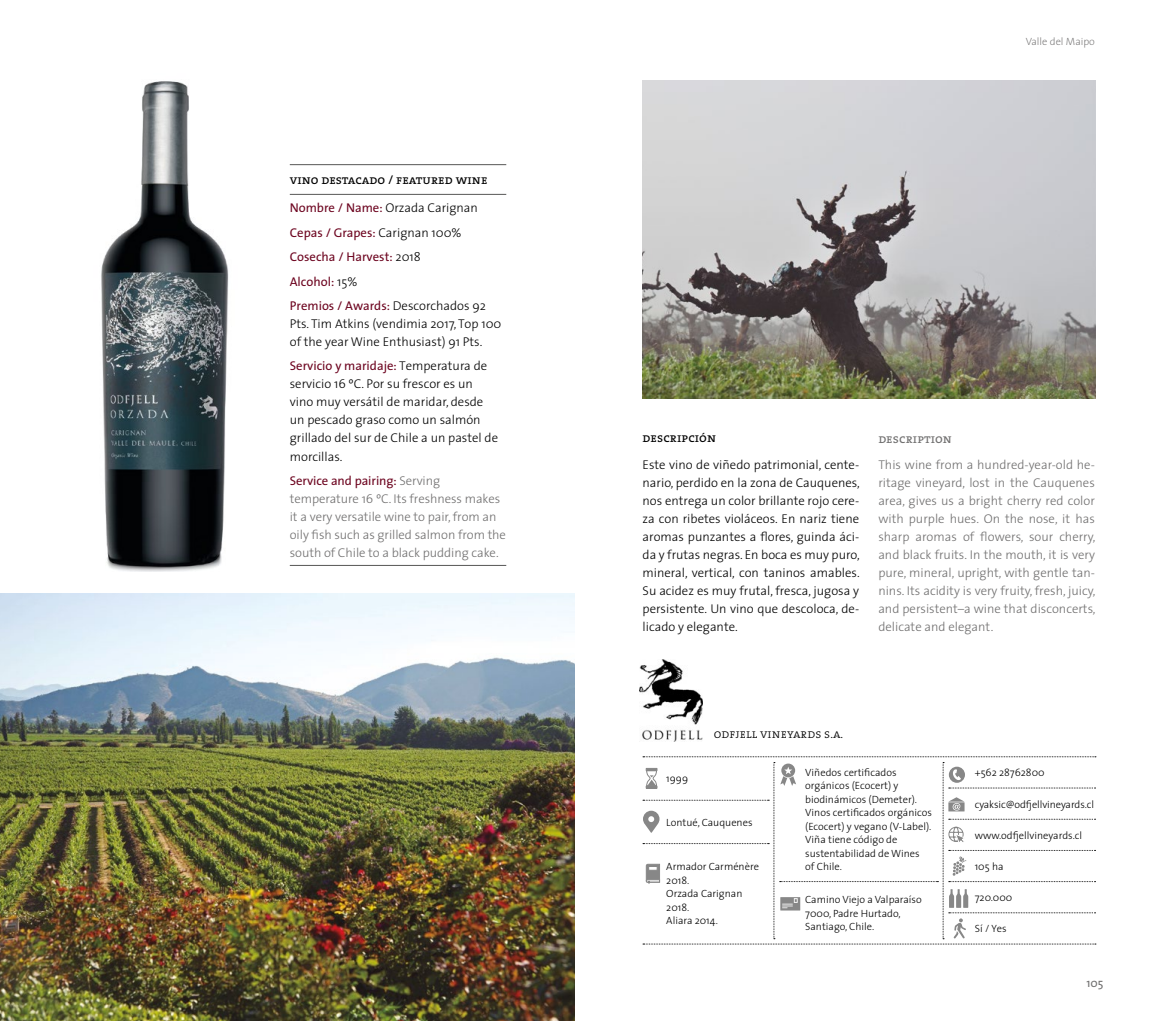
<style>
.page{position:relative;width:1149px;height:1021px;background:#fff}
.page>*{position:absolute;margin:0;border:0;box-sizing:border-box;transform-origin:0 0}
.t1{font:300 12.75px/18px "The Sans";color:#000}
.t2{font:300 12.75px/18px "The Sans";letter-spacing:-.005em;color:#706f6f}
.t3{font:12.75px/24.5px "The Sans";color:#6d0520}
.t4{font:12.75px "The Serif Regular Caps";color:#000}
.t5{font:12.75px "The Serif Light Caps";color:#000}
.t6{font:12.75px "The Serif Regular Caps";color:#706f6f}
.t7{font:12px "The Sans";color:#706f6f}
.t8{font:300 10.5px/13.5px "The Sans";color:#000}
.t9{font:200 10.5px "The Sans";color:#706f6f}
.s1{font-weight:300;color:#000}
.s2{font-weight:400;color:#6d0520}
</style>
<div class="page">
<hr style="left:290px;top:164px;width:216px;height:1px;background:#575756">
<hr style="left:290px;top:194px;width:216px;height:1px;background:#575756">
<hr style="left:290px;top:565px;width:216px;height:1px;background:#575756">
<img style="left:101px;top:81px;width:128px;height:490px">
<img style="left:0;top:594px;width:574px;height:426px">
<img style="left:642px;top:81px;width:452px;height:318px">
<svg style="left:642px;top:756px;width:453px;height:188px"></svg>
<img style="left:639px;top:659px;width:63px;height:82px">
<p class="t4" style="left:290px;top:169px;width:199px">vino destacado / featured wine</p>
<p class="t3" style="left:290px;top:195px;width:197px">Nombre / Name: <span class="s1">Orzada Carignan<br></span>Cepas / Grapes: <span class="s1">Carignan 100%<br></span>Cosecha / Harvest: <span class="s1">2018<br></span>Alcohol: <span class="s1">15%<br></span>Premios / Awards: <span class="s1">Descorchados 92</span></p>
<p class="t1" style="left:290px;top:314px;width:213px">Pts. Tim Atkins (vendimia 2017, Top 100 of the year Wine Enthusiast) 91 Pts.</p>
<p class="t1" style="left:290px;top:357px;width:210px"><span class="s2">Servicio y maridaje:</span> Temperatura de servicio 16 ºC. Por su frescor es un vino muy versátil de maridar, desde un pescado graso como un salmón grillado del sur de Chile a un pastel de morcillas.</p>
<p class="t2" style="left:290px;top:471px;width:218px"><span class="s2">Service and pairing:</span> Serving temperature 16 ºC. Its freshness makes it a very versatile wine to pair, from an oily fish such as grilled salmon from the south of Chile to a black pudding cake.</p>
<p class="t9" style="left:1025px;top:35px;width:70px">Valle del Maipo</p>
<p class="t4" style="left:642px;top:427px;width:75px">descripción</p>
<p class="t1" style="left:642px;top:455px;width:219px;text-align:justify">Este vino de viñedo patrimonial, cente&shy;nario, perdido en la zona de Cauquenes, nos entrega un color brillante rojo cere&shy;za con ribetes violáceos. En nariz tiene aromas punzantes a flores, guinda áci&shy;da y frutas negras. En boca es muy puro, mineral, vertical, con taninos amables.<br>Su acidez es muy frutal, fresca, jugosa y persistente. Un vino que descoloca, de&shy;licado y elegante.</p>
<p class="t6" style="left:878px;top:427px;width:75px">description</p>
<p class="t2" style="left:878px;top:455px;width:219px;text-align:justify">This wine from a hundred-year-old he&shy;ritage vineyard, lost in the Cauquenes area, gives us a bright cherry red color with purple hues. On the nose, it has sharp aromas of flowers, sour cherry, and black fruits. In the mouth, it is very pure, mineral, upright, with gentle tan&shy;nins. Its acidity is very fruity, fresh, juicy, and persistent–a wine that disconcerts, delicate and elegant.</p>
<p class="t5" style="left:713px;top:723px;width:131px">odfjell vineyards s.a.</p>
<p class="t8" style="left:666px;top:771px;width:23px">1999</p>
<p class="t8" style="left:666px;top:815px;width:88px">Lontué, Cauquenes</p>
<p class="t8" style="left:666px;top:859px;width:94px">Armador Carménère<br>2018.<br>Orzada Carignan<br>2018.<br>Aliara 2014.</p>
<p class="t8" style="left:805px;top:765px;width:128px">Viñedos certificados orgánicos (Ecocert) y biodinámicos (Demeter).<br>Vinos certificados orgánicos (Ecocert) y vegano (V-Label).<br>Viña tiene código de sustentabilidad de Wines<br>of Chile.</p>
<p class="t8" style="left:805px;top:892px;width:118px">Camino Viejo a Valparaíso<br>7000, Padre Hurtado,<br>Santiago, Chile.</p>
<p class="t8" style="left:974px;top:765px;width:71px">+562 28762800</p>
<p class="t8" style="left:974px;top:797px;width:121px">cyaksic@odfjellvineyards.cl</p>
<p class="t8" style="left:974px;top:828px;width:109px">www.odfjellvineyards.cl</p>
<p class="t8" style="left:974px;top:859px;width:30px">105 ha</p>
<p class="t8" style="left:974px;top:890px;width:39px">720.000</p>
<p class="t8" style="left:974px;top:921px;width:33px">Sí / Yes</p>
<p class="t7" style="left:1085px;top:972px;width:19px">105</p>
</div>
